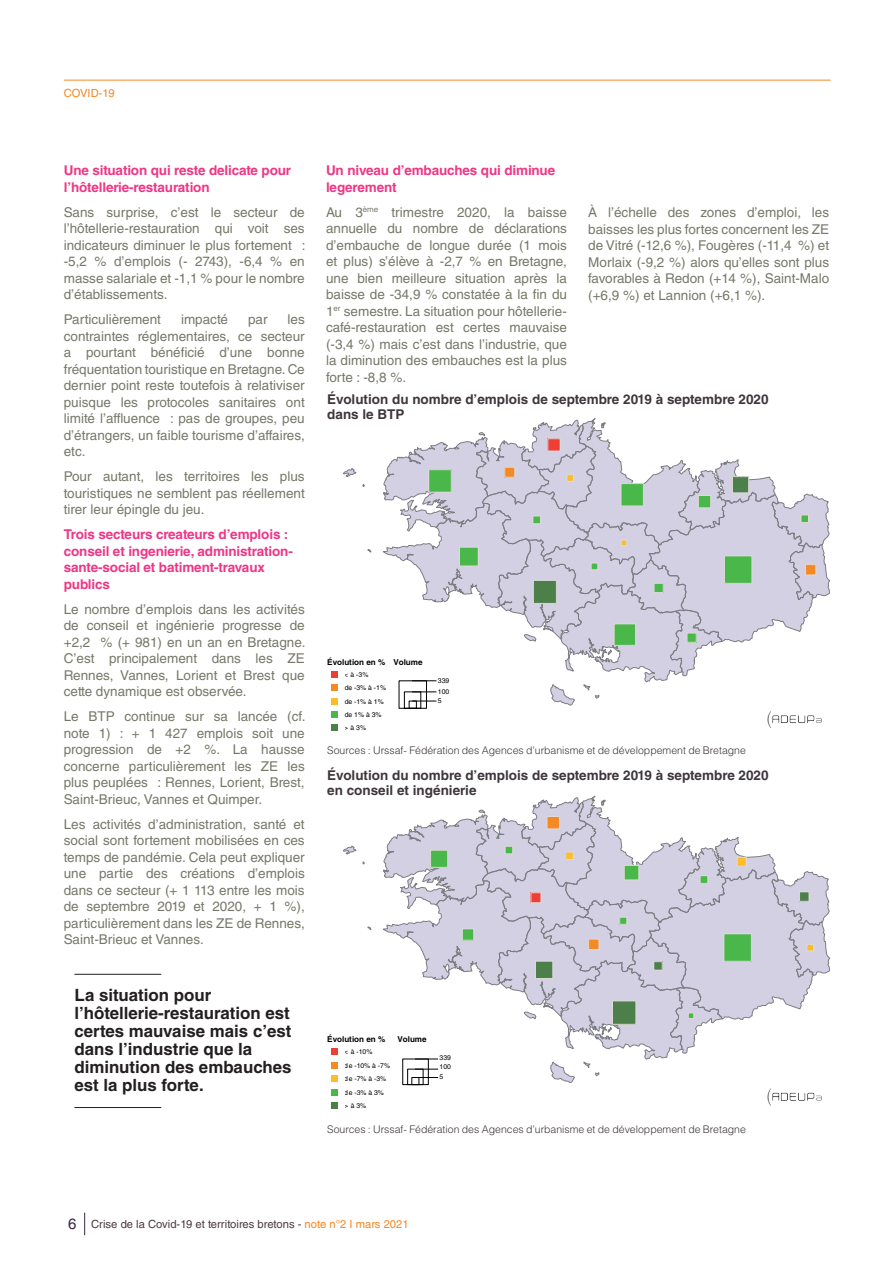
<style>
.page{position:relative;width:893px;height:1263px;background:#fff}
.page>*{position:absolute;margin:0;border:0;box-sizing:border-box;transform-origin:0 0}
.t1{font:700 16.8px/18px "Helvetica LT Std";color:#231f20}
.t2{font:13.5px/16.5px "Helvetica LT Std";color:#78776a;text-align:justify}
.t3{font:700 13.5px/16.5px "Helvetica LT Std";letter-spacing:-.01em;color:#ee3686}
.t4{font:700 13.5px/15px "Helvetica LT Std";color:#3f363d}
.t5{font:11.25px "Helvetica LT Std";color:#4c3942}
.t6{font:11.25px "Helvetica LT Std";color:#f38824}
.t7{font:300 10.5px "Helvetica LT Std";color:#3f363d}
.t8{font:700 8.1px "Helvetica LT Std";color:#000}
.t9{font:6.9px/13.5px "Helvetica LT Std";color:#000}
.s1{font-size:15px;color:#36264a}
.s2{color:#f38824}
</style>
<div class="page">
<svg style="left:84px;top:1212px;width:1px;height:23px"></svg>
<hr style="left:74px;top:974px;width:87px;height:1px;background:#231f20">
<hr style="left:74px;top:1107px;width:87px;height:1px;background:#231f20">
<svg style="left:367px;top:926px;width:5px;height:4px"></svg>
<svg style="left:343px;top:845px;width:14px;height:10px"></svg>
<img style="left:767px;top:1088px;width:55px;height:18px">
<div style="left:331px;top:1048px;width:7px;height:7px;background:#ee3f37"></div>
<div style="left:331px;top:1061px;width:7px;height:7px;background:#f48925"></div>
<div style="left:331px;top:1075px;width:7px;height:7px;background:#fcbd29"></div>
<div style="left:331px;top:1088px;width:7px;height:7px;background:#49b749"></div>
<div style="left:331px;top:1102px;width:7px;height:7px;background:#4d7f4b"></div>
<div style="left:403px;top:1059px;width:25px;height:26px;border:1px solid #000"></div>
<div style="left:408px;top:1069px;width:15px;height:16px;border:1px solid #000"></div>
<div style="left:412px;top:1077px;width:7px;height:8px;border:1px solid #000"></div>
<svg style="left:383px;top:795px;width:447px;height:288px"></svg>
<div style="left:688px;top:1012px;width:6px;height:7px;border:1px solid #dedad8"></div>
<div style="left:724px;top:934px;width:27px;height:27px;background:#49b749"></div>
<div style="left:723px;top:933px;width:29px;height:29px;border:1px solid #dedad8"></div>
<div style="left:737px;top:857px;width:9px;height:9px;background:#fcbd29"></div>
<div style="left:737px;top:857px;width:9px;height:9px;border:1px solid #dedad8"></div>
<div style="left:807px;top:944px;width:6px;height:7px;background:#fcbd29"></div>
<div style="left:806px;top:944px;width:8px;height:7px;border:1px solid #dedad8"></div>
<div style="left:535px;top:961px;width:18px;height:17px;background:#4d7f4b"></div>
<div style="left:535px;top:961px;width:18px;height:18px;border:1px solid #dedad8"></div>
<div style="left:654px;top:962px;width:8px;height:8px;background:#4d7f4b"></div>
<div style="left:653px;top:961px;width:10px;height:9px;border:1px solid #dedad8"></div>
<div style="left:589px;top:939px;width:10px;height:10px;background:#f48925"></div>
<div style="left:588px;top:939px;width:11px;height:11px;border:1px solid #dedad8"></div>
<div style="left:612px;top:1001px;width:24px;height:23px;background:#4d7f4b"></div>
<div style="left:612px;top:1000px;width:24px;height:25px;border:1px solid #dedad8"></div>
<svg style="left:367px;top:549px;width:5px;height:4px"></svg>
<svg style="left:343px;top:468px;width:14px;height:9px"></svg>
<img style="left:767px;top:711px;width:55px;height:17px">
<div style="left:331px;top:671px;width:6px;height:7px;background:#ee3f37"></div>
<div style="left:331px;top:684px;width:6px;height:7px;background:#f48925"></div>
<svg style="left:331px;top:698px;width:6px;height:6px"></svg>
<div style="left:331px;top:711px;width:6px;height:7px;background:#49b749"></div>
<div style="left:331px;top:724px;width:6px;height:7px;background:#4d7f4b"></div>
<div style="left:404px;top:692px;width:17px;height:16px;border:1px solid #000"></div>
<svg style="left:383px;top:418px;width:447px;height:288px"></svg>
<div style="left:621px;top:484px;width:22px;height:22px;background:#49b749"></div>
<div style="left:621px;top:483px;width:23px;height:23px;border:1px solid #dedad8"></div>
<div style="left:429px;top:470px;width:22px;height:22px;background:#49b749"></div>
<div style="left:428px;top:469px;width:24px;height:24px;border:1px solid #dedad8"></div>
<div style="left:533px;top:516px;width:7px;height:8px;background:#49b749"></div>
<div style="left:532px;top:516px;width:9px;height:8px;border:1px solid #dedad8"></div>
<div style="left:505px;top:467px;width:10px;height:10px;background:#f48925"></div>
<div style="left:504px;top:467px;width:11px;height:11px;border:1px solid #dedad8"></div>
<div style="left:459px;top:547px;width:19px;height:19px;background:#49b749"></div>
<div style="left:459px;top:547px;width:20px;height:19px;border:1px solid #dedad8"></div>
<div style="left:801px;top:515px;width:7px;height:7px;background:#49b749"></div>
<div style="left:801px;top:514px;width:8px;height:9px;border:1px solid #dedad8"></div>
<div style="left:687px;top:633px;width:9px;height:9px;background:#49b749"></div>
<div style="left:687px;top:633px;width:10px;height:10px;border:1px solid #dedad8"></div>
<div style="left:724px;top:556px;width:28px;height:27px;background:#49b749"></div>
<div style="left:724px;top:555px;width:28px;height:29px;border:1px solid #dedad8"></div>
<div style="left:805px;top:565px;width:11px;height:10px;background:#f48925"></div>
<div style="left:805px;top:564px;width:11px;height:11px;border:1px solid #dedad8"></div>
<div style="left:533px;top:580px;width:23px;height:23px;background:#4d7f4b"></div>
<div style="left:533px;top:580px;width:24px;height:24px;border:1px solid #dedad8"></div>
<div style="left:654px;top:583px;width:9px;height:9px;background:#49b749"></div>
<div style="left:654px;top:583px;width:10px;height:10px;border:1px solid #dedad8"></div>
<div style="left:591px;top:563px;width:7px;height:7px;background:#49b749"></div>
<div style="left:591px;top:563px;width:7px;height:7px;border:1px solid #dedad8"></div>
<div style="left:614px;top:624px;width:22px;height:21px;background:#49b749"></div>
<div style="left:614px;top:623px;width:22px;height:23px;border:1px solid #dedad8"></div>
<div style="left:732px;top:477px;width:17px;height:16px;background:#4d7f4b"></div>
<div style="left:732px;top:476px;width:17px;height:17px;border:1px solid #dedad8"></div>
<hr style="left:64px;top:80px;width:767px;height:1px;background:#f68926">
<p class="t6" style="left:64px;top:87px;width:52px">COVID-19</p>
<p class="t3" style="left:64px;top:162px;width:229px">Une situation qui reste delicate pour l’hôtellerie-restauration</p>
<p class="t2" style="left:64px;top:204px;width:243px">Sans surprise, c’est le secteur de l’hôtellerie-restauration qui voit ses indicateurs diminuer le plus fortement : -5,2 % d’emplois (- 2743), -6,4 % en masse salariale et -1,1 % pour le nombre d’établissements.</p>
<p class="t2" style="left:64px;top:311px;width:99px">Particulièrement</p>
<p class="t2" style="left:181px;top:311px;width:48px">impacté</p>
<p class="t2" style="left:248px;top:311px;width:21px">par</p>
<p class="t2" style="left:64px;top:311px;width:242px;text-indent:224px">les contraintes réglementaires, ce secteur a pourtant bénéficié d’une bonne fréquentation touristique en Bretagne. Ce dernier point reste toutefois à relativiser puisque les protocoles sanitaires ont limité l’affluence : pas de groupes, peu d’étrangers, un faible tourisme d’affaires, etc.</p>
<p class="t2" style="left:64px;top:468px;width:242px">Pour autant, les territoires les plus touristiques ne semblent pas réellement tirer leur épingle du jeu.</p>
<p class="t3" style="left:64px;top:526px;width:231px">Trois secteurs createurs d’emplois : conseil et ingenierie, administration&shy;sante-social et batiment-travaux publics</p>
<p class="t2" style="left:64px;top:601px;width:243px">Le nombre d’emplois dans les activités de conseil et ingénierie progresse de +2,2 % (+ 981) en un an en Bretagne.<br>C’est principalement dans les ZE Rennes, Vannes, Lorient et Brest que cette dynamique est observée.</p>
<p class="t2" style="left:64px;top:708px;width:243px">Le BTP continue sur sa lancée (cf. note 1) : + 1 427 emplois soit une progression de +2 %. La hausse concerne particulièrement les ZE les plus peuplées : Rennes, Lorient, Brest, Saint-Brieuc, Vannes et Quimper.</p>
<p class="t2" style="left:64px;top:816px;width:242px">Les activités d’administration, santé et social sont fortement mobilisées en ces temps de pandémie. Cela peut expliquer une partie des créations d’emplois dans ce secteur (+ 1 113 entre les mois de septembre 2019 et 2020, + 1 %), particulièrement dans les ZE de Rennes, Saint-Brieuc et Vannes.</p>
<p class="t1" style="left:74px;top:986px;width:219px">La situation pour l’hôtellerie-restauration est certes mauvaise mais c’est dans l’industrie que la diminution des embauches est la plus forte.</p>
<p class="t3" style="left:326px;top:162px;width:231px">Un niveau d’embauches qui diminue legerement</p>
<p class="t2" style="left:326px;top:204px;width:242px">Au 3<sup>ème</sup> trimestre 2020, la baisse annuelle du nombre de déclarations d’embauche de longue durée (1 mois et plus) s’élève à -2,7 % en Bretagne, une bien meilleure situation après la baisse de -34,9 % constatée à la fin du 1<sup>er</sup> semestre. La situation pour hôtellerie&shy;café-restauration est certes mauvaise (-3,4 %) mais c’est dans l’industrie, que la diminution des embauches est la plus forte : -8,8 %.</p>
<p class="t2" style="left:588px;top:204px;width:242px">À l’échelle des zones d’emploi, les baisses les plus fortes concernent les ZE de Vitré (-12,6 %), Fougères (-11,4 %) et Morlaix (-9,2 %) alors qu’elles sont plus favorables à Redon (+14 %), Saint-Malo (+6,9 %) et Lannion (+6,1 %).</p>
<p class="t4" style="left:327px;top:392px;width:443px">Évolution du nombre d’emplois de septembre 2019 à septembre 2020 dans le BTP</p>
<p class="t8" style="left:327px;top:657px;width:59px">Évolution en %</p>
<p class="t9" style="left:345px;top:668px;width:43px">&lt; à -3%<br>de -3% à -1% de -1% à 1% de 1% à 3% &gt; à 3%</p>
<p class="t8" style="left:393px;top:657px;width:31px">Volume</p>
<p class="t9" style="left:438px;top:675px;width:13px;line-height:11.1px">339<br>100</p>
<p class="t9" style="left:438px;top:694px;width:5px">5</p>
<p class="t7" style="left:327px;top:743px;width:420px">Sources : Urssaf- Fédération des Agences d’urbanisme et de développement de Bretagne</p>
<p class="t4" style="left:327px;top:767px;width:443px">Évolution du nombre d’emplois de septembre 2019 à septembre 2020 en conseil et ingénierie</p>
<p class="t8" style="left:327px;top:1034px;width:59px">Évolution en %</p>
<p class="t9" style="left:345px;top:1045px;width:47px">&lt; à -10%<br>de -10% à -7% de -7% à -3% de -3% à 3%<br>&gt; à 3%</p>
<p class="t8" style="left:397px;top:1034px;width:31px">Volume</p>
<p class="t9" style="left:440px;top:1053px;width:13px;line-height:9.1px">339<br>100</p>
<p class="t9" style="left:440px;top:1070px;width:5px">5</p>
<p class="t7" style="left:327px;top:1122px;width:420px">Sources : Urssaf- Fédération des Agences d’urbanisme et de développement de Bretagne</p>
<p class="t5" style="left:68px;top:1217px;width:342px"><span class="s1">6</span> Crise de la Covid-19 et territoires bretons - <span class="s2">note n°2 I mars 2021</span></p>
</div>
